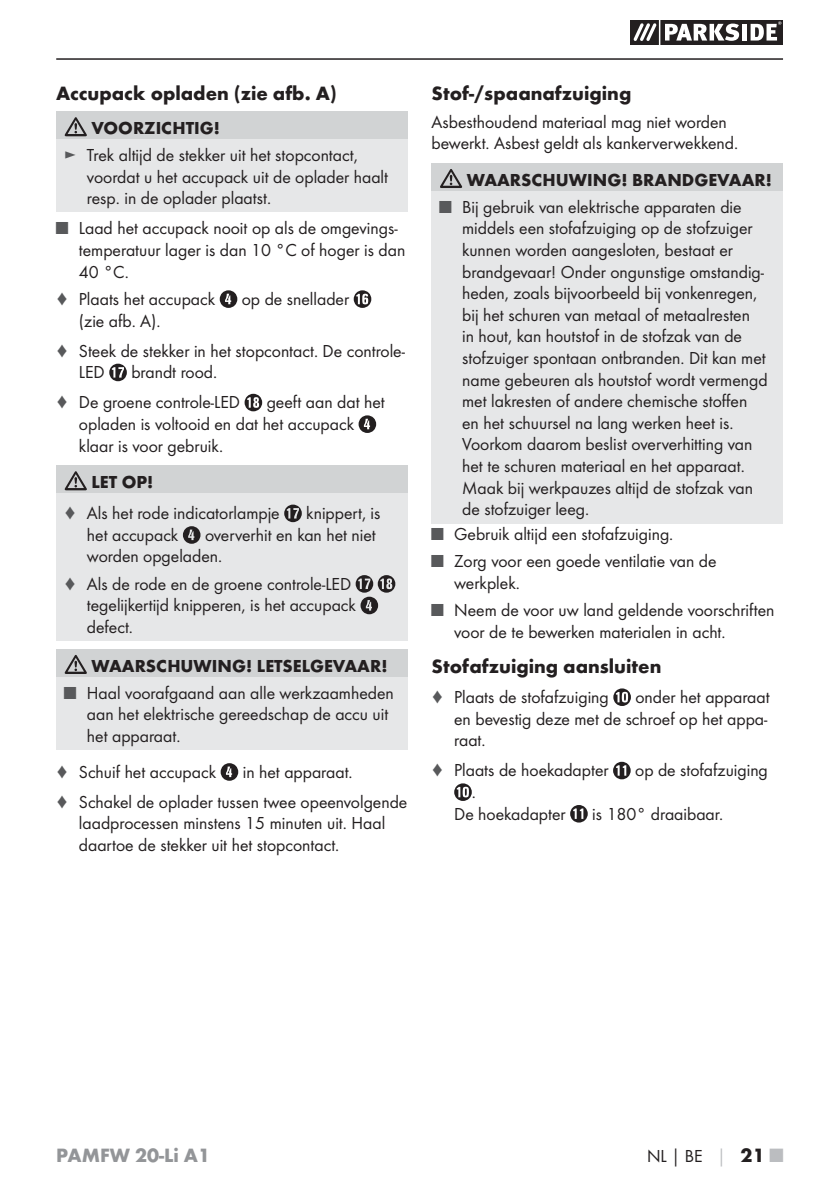
<style>
.page{position:relative;width:839px;height:1190px;background:#fff}
.page>*{position:absolute;margin:0;border:0;box-sizing:border-box;transform-origin:0 0}
.t1{font:700 20px "Futura";color:#231f20}
.t2{font:700 20px "Futura";color:#939598}
.t3{font:18px/21.6px "Futura Boo";color:#231f20}
.t4{font:700 18px "Futura";color:#231f20}
.s1{color:#58595b}
.s2{font-family:"Futura";font-weight:700}
.s3{font-family:"Futura";font-weight:700;color:#bbbdc0}
.s4{font-family:"Futura";font-weight:700;font-size:20px}
.s5{font-family:"Futura";font-weight:700;font-size:20px;color:#bbbdc0}
</style>
<div class="page">
<hr style="left:56px;top:58px;width:726px;height:2px;background:#231f20">
<svg style="left:630px;top:20px;width:152px;height:25px"></svg>
<hr style="left:658px;top:20px;width:2px;height:25px;background:#fff">
<div style="left:56px;top:111px;width:351px;height:29px;background:#d1d3d4"></div>
<div style="left:56px;top:140px;width:351px;height:72px;background:#e6e7e8"></div>
<svg style="left:65px;top:117px;width:22px;height:19px"></svg>
<svg style="left:219px;top:290px;width:18px;height:18px"></svg>
<svg style="left:353px;top:290px;width:18px;height:18px"></svg>
<svg style="left:109px;top:364px;width:18px;height:17px"></svg>
<svg style="left:244px;top:394px;width:18px;height:17px"></svg>
<svg style="left:358px;top:415px;width:18px;height:18px"></svg>
<div style="left:56px;top:465px;width:351px;height:28px;background:#d1d3d4"></div>
<div style="left:56px;top:493px;width:351px;height:148px;background:#e6e7e8"></div>
<svg style="left:65px;top:471px;width:22px;height:19px"></svg>
<svg style="left:284px;top:504px;width:17px;height:18px"></svg>
<svg style="left:183px;top:526px;width:17px;height:18px"></svg>
<svg style="left:355px;top:575px;width:40px;height:39px"></svg>
<div style="left:56px;top:649px;width:351px;height:28px;background:#d1d3d4"></div>
<div style="left:56px;top:677px;width:351px;height:73px;background:#e6e7e8"></div>
<svg style="left:65px;top:655px;width:22px;height:19px"></svg>
<svg style="left:220px;top:763px;width:18px;height:17px"></svg>
<div style="left:431px;top:163px;width:351px;height:28px;background:#d1d3d4"></div>
<div style="left:431px;top:191px;width:351px;height:332px;background:#e6e7e8"></div>
<svg style="left:440px;top:169px;width:22px;height:19px"></svg>
<svg style="left:613px;top:688px;width:17px;height:18px"></svg>
<svg style="left:613px;top:761px;width:17px;height:18px"></svg>
<svg style="left:454px;top:783px;width:17px;height:18px"></svg>
<svg style="left:570px;top:805px;width:17px;height:17px"></svg>
<p class="t1" style="left:56px;top:86px;width:282px">Accupack opladen (zie afb. A)</p>
<p class="t4" style="left:91px;top:121px;width:130px">VOORZICHTIG!</p>
<p class="t3" style="left:87px;top:145px;width:302px;text-indent:-23px"><span class="s1">►</span> Trek altijd de stekker uit het stopcontact, voordat u het accupack uit de oplader haalt resp. in de oplader plaatst.</p>
<p class="t3" style="left:79px;top:218px;width:327px;text-indent:-23px"><span class="s1">■</span> Laad het accupack nooit op als de omgevings&shy;temperatuur lager is dan 10 °C of hoger is dan<br>40 °C.</p>
<p class="t3" style="left:56px;top:289px;width:160px"><span class="s1">♦</span> Plaats het accupack</p>
<p class="t3" style="left:242px;top:289px;width:109px">op de snellader</p>
<p class="t3" style="left:56px;top:306px;width:350px;line-height:30px;text-indent:23px">(zie afb. A).<br><span class="s1">♦</span> Steek de stekker in het stopcontact. De controle-</p>
<p class="t3" style="left:79px;top:362px;width:27px">LED</p>
<p class="t3" style="left:56px;top:358px;width:185px;line-height:30px;text-indent:75px">brandt rood.<br><span class="s1">♦</span> De groene controle-LED</p>
<p class="t3" style="left:79px;top:392px;width:307px;text-indent:188px">geeft aan dat het opladen is voltooid en dat het accupack klaar is voor gebruik.</p>
<p class="t4" style="left:91px;top:475px;width:63px">LET OP!</p>
<p class="t3" style="left:64px;top:503px;width:217px"><span class="s1">♦</span> Als het rode indicatorlampje</p>
<p class="t3" style="left:306px;top:503px;width:76px">knippert, is</p>
<p class="t3" style="left:87px;top:525px;width:93px">het accupack</p>
<p class="t3" style="left:87px;top:525px;width:290px;text-indent:118px">oververhit en kan het niet worden opgeladen.</p>
<p class="t3" style="left:87px;top:574px;width:270px;text-indent:-23px"><span class="s1">♦</span> Als de rode en de groene controle-LED tegelijkertijd knipperen, is het accupack defect.</p>
<p class="t4" style="left:91px;top:658px;width:297px">WAARSCHUWING! LETSELGEVAAR!</p>
<p class="t3" style="left:87px;top:683px;width:308px;text-indent:-23px"><span class="s1">■</span> Haal voorafgaand aan alle werkzaamheden aan het elektrische gereedschap de accu uit het apparaat.</p>
<p class="t3" style="left:56px;top:762px;width:161px"><span class="s1">♦</span> Schuif het accupack</p>
<p class="t3" style="left:56px;top:757px;width:352px;line-height:30px;text-indent:186px">in het apparaat.<br><span class="s1">♦</span> Schakel de oplader tussen twee opeenvolgende</p>
<p class="t3" style="left:79px;top:813px;width:307px">laadprocessen minstens 15 minuten uit. Haal daartoe de stekker uit het stopcontact.</p>
<p class="t1" style="left:431px;top:86px;width:201px">Stof-/spaanafzuiging</p>
<p class="t3" style="left:431px;top:112px;width:308px">Asbesthoudend materiaal mag niet worden bewerkt. Asbest geldt als kankerverwekkend.</p>
<p class="t4" style="left:466px;top:173px;width:306px">WAARSCHUWING! BRANDGEVAAR!</p>
<p class="t3" style="left:462px;top:197px;width:307px;text-indent:-23px"><span class="s1">■</span> Bij gebruik van elektrische apparaten die middels een stofafzuiging op de stofzuiger kunnen worden aangesloten, bestaat er brandgevaar! Onder ongunstige omstandig&shy;heden, zoals bijvoorbeeld bij vonkenregen, bij het schuren van metaal of metaalresten<br>in hout, kan houtstof in de stofzak van de stofzuiger spontaan ontbranden. Dit kan met name gebeuren als houtstof wordt vermengd met lakresten of andere chemische stoffen en het schuursel na lang werken heet is.<br>Voorkom daarom beslist oververhitting van het te schuren materiaal en het apparaat.<br>Maak bij werkpauzes altijd de stofzak van de stofzuiger leeg.</p>
<p class="t3" style="left:431px;top:524px;width:243px"><span class="s1">■</span> Gebruik altijd een stofafzuiging.</p>
<p class="t3" style="left:454px;top:551px;width:264px;text-indent:-23px"><span class="s1">■</span> Zorg voor een goede ventilatie van de werkplek.</p>
<p class="t3" style="left:454px;top:600px;width:322px;text-indent:-23px"><span class="s1">■</span> Neem de voor uw land geldende voorschriften voor de te bewerken materialen in acht.</p>
<p class="t1" style="left:431px;top:658px;width:231px">Stofafzuiging aansluiten</p>
<p class="t3" style="left:431px;top:687px;width:179px"><span class="s1">♦</span> Plaats de stofafzuiging</p>
<p class="t3" style="left:454px;top:687px;width:317px;text-indent:181px">onder het apparaat en bevestig deze met de schroef op het appa&shy;raat.</p>
<p class="t3" style="left:431px;top:760px;width:178px"><span class="s1">♦</span> Plaats de hoekadapter</p>
<p class="t3" style="left:634px;top:760px;width:134px">op de stofafzuiging</p>
<p class="t3" style="left:454px;top:782px;width:113px;text-indent:18px">.<br>De hoekadapter</p>
<p class="t3" style="left:592px;top:803px;width:132px">is 180° draaibaar.</p>
<p class="t2" style="left:56px;top:1147px;width:155px">PAMFW 20-Li A1</p>
<p class="t3" style="left:646px;top:1146px;width:137px">NL<span class="s2">│</span>BE <span class="s3">│</span> <span class="s4">21</span> <span class="s5">■</span></p>
</div>
